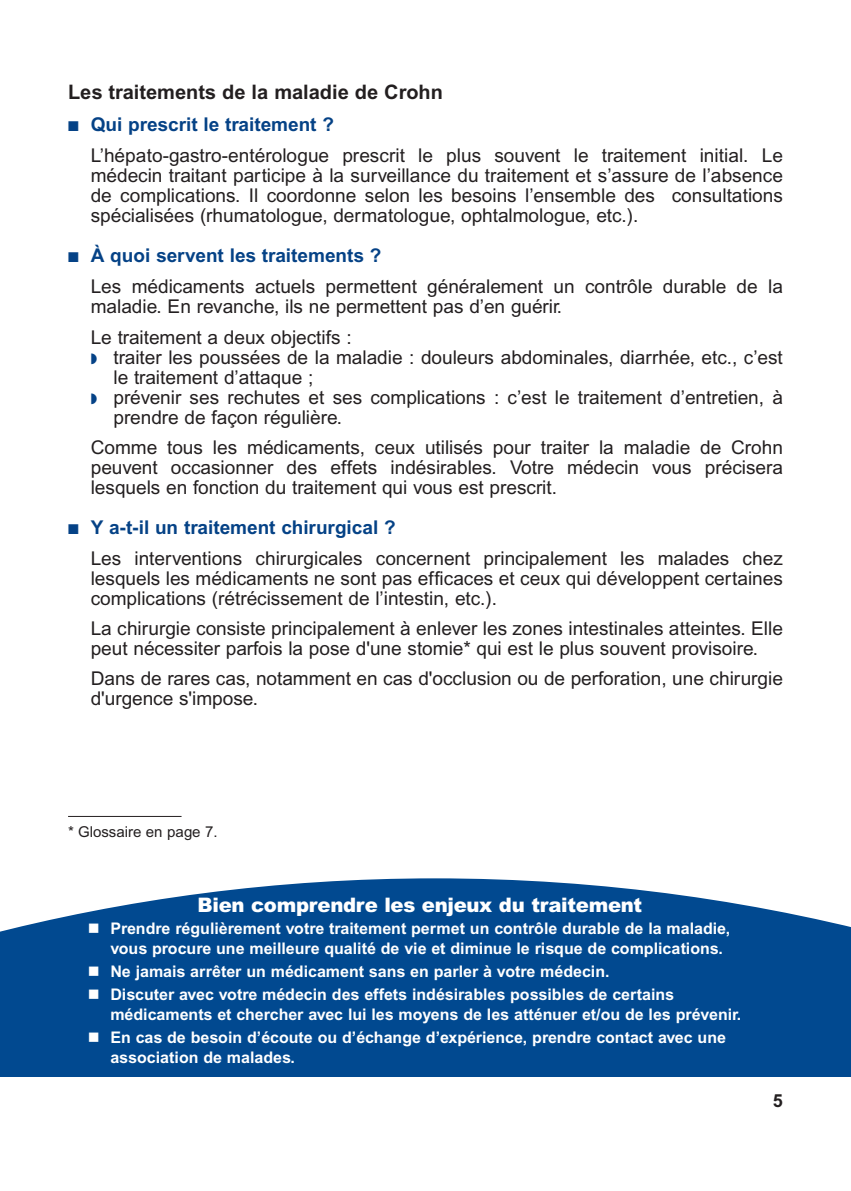
<style>
.page{position:relative;width:851px;height:1191px;background:#fff}
.page>*{position:absolute;margin:0;border:0;box-sizing:border-box;transform-origin:0 0}
.t1{font:900 20px "Arial";letter-spacing:-.015em;color:#fff}
.t2{font:700 20px "Arial";color:#231f20}
.t3{font:19px/20px "Arial";color:#231f20}
.t4{font:700 18px "Arial";color:#231f20}
.t5{font:700 16px/22.8px "Arial";color:#fff}
.t6{font:15px "Arial";color:#231f20}
.s1{color:#054286}
.s2{font-weight:700;color:#054286}
</style>
<div class="page">
<svg style="left:0;top:878px;width:850px;height:198px;background:#175899"></svg>
<hr style="left:68px;top:816px;width:113px;height:1px;background:#231f20">
<svg style="left:89px;top:924px;width:9px;height:9px"></svg>
<svg style="left:89px;top:967px;width:9px;height:9px"></svg>
<svg style="left:89px;top:989px;width:9px;height:10px"></svg>
<svg style="left:89px;top:1032px;width:9px;height:9px"></svg>
<p class="t2" style="left:68px;top:85px;width:376px">Les traitements de la maladie de Crohn</p>
<p class="t3" style="left:91px;top:110px;width:693px;line-height:31.4px;text-indent:-23px"><span class="s1">■</span> <span class="s2">Qui prescrit le traitement ?<br></span>L’hépato-gastro-entérologue prescrit le plus souvent le traitement initial. Le</p>
<p class="t3" style="left:91px;top:167px;width:693px;text-align:justify">médecin traitant participe à la surveillance du traitement et s’assure de l’absence de complications. Il coordonne selon les besoins l’ensemble des consultations spécialisées (rhumatologue, dermatologue, ophtalmologue, etc.).</p>
<p class="t3" style="left:91px;top:241px;width:693px;line-height:31.4px;text-indent:-23px"><span class="s1">■</span> <span class="s2">À quoi servent les traitements ?<br></span>Les médicaments actuels permettent généralement un contrôle durable de la</p>
<p class="t3" style="left:91px;top:293px;width:473px;line-height:30px">maladie. En revanche, ils ne permettent pas d’en guérir.<br>Le traitement a deux objectifs :</p>
<p class="t3" style="left:91px;top:348px;width:693px"><span class="s1">◗</span> traiter les poussées de la maladie : douleurs abdominales, diarrhée, etc., c’est</p>
<p class="t3" style="left:113px;top:368px;width:201px">le traitement d’attaque ;</p>
<p class="t3" style="left:91px;top:388px;width:693px"><span class="s1">◗</span> prévenir ses rechutes et ses complications : c’est le traitement d’entretien, à</p>
<p class="t3" style="left:113px;top:408px;width:230px">prendre de façon régulière.</p>
<p class="t3" style="left:91px;top:438px;width:693px;text-align:justify">Comme tous les médicaments, ceux utilisés pour traiter la maladie de Crohn peuvent occasionner des effets indésirables. Votre médecin vous précisera lesquels en fonction du traitement qui vous est prescrit.</p>
<p class="t3" style="left:91px;top:513px;width:693px;line-height:31.4px;text-indent:-23px"><span class="s1">■</span> <span class="s2">Y a-t-il un traitement chirurgical ?<br></span>Les interventions chirurgicales concernent principalement les malades chez</p>
<p class="t3" style="left:91px;top:570px;width:693px">lesquels les médicaments ne sont pas efficaces et ceux qui développent certaines complications (rétrécissement de l’intestin, etc.).</p>
<p class="t3" style="left:91px;top:620px;width:693px">La chirurgie consiste principalement à enlever les zones intestinales atteintes. Elle peut nécessiter parfois la pose d'une stomie* qui est le plus souvent provisoire.</p>
<p class="t3" style="left:91px;top:670px;width:693px">Dans de rares cas, notamment en cas d'occlusion ou de perforation, une chirurgie d'urgence s'impose.</p>
<p class="t6" style="left:68px;top:826px;width:151px">* Glossaire en page 7.</p>
<p class="t1" style="left:197px;top:897px;width:446px">Bien comprendre les enjeux du traitement</p>
<p class="t5" style="left:110px;top:920px;width:621px;line-height:20px">Prendre régulièrement votre traitement permet un contrôle durable de la maladie, vous procure une meilleure qualité de vie et diminue le risque de complications.</p>
<p class="t5" style="left:110px;top:961px;width:565px">Ne jamais arrêter un médicament sans en parler à votre médecin.<br>Discuter avec votre médecin des effets indésirables possibles de certains</p>
<p class="t5" style="left:110px;top:1004px;width:632px">médicaments et chercher avec lui les moyens de les atténuer et/ou de les prévenir.<br>En cas de besoin d’écoute ou d’échange d’expérience, prendre contact avec une</p>
<p class="t5" style="left:110px;top:1047px;width:186px">association de malades.</p>
<p class="t4" style="left:772px;top:1094px;width:12px">5</p>
</div>
